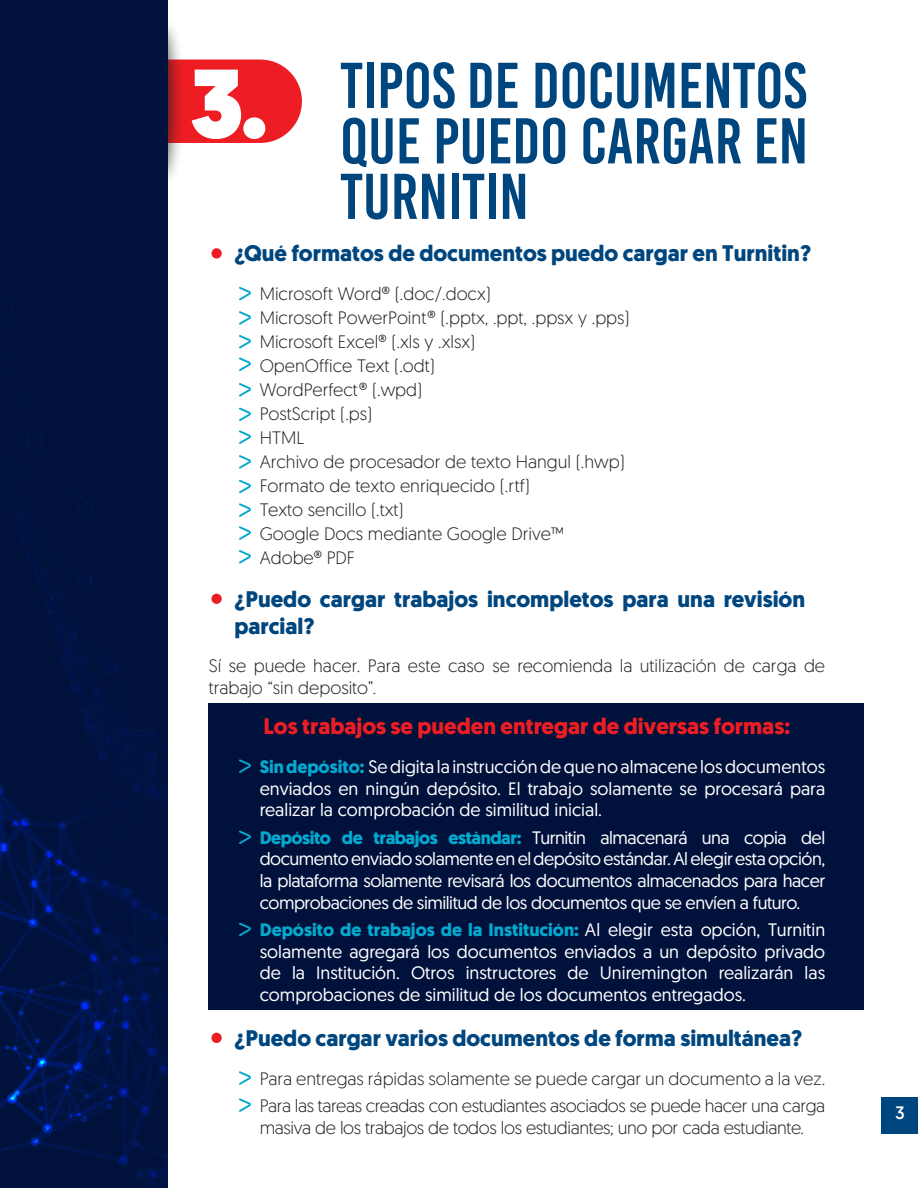
<style>
.page{position:relative;width:918px;height:1188px;background:#fff}
.page>*{position:absolute;margin:0;border:0;box-sizing:border-box;transform-origin:0 0}
.t1{font:64.5px/55.5px "Bebas Kai";color:#00467e;text-align:justify}
.t2{font:700 22.5px/27px "Geomanist";color:#00467e}
.t3{font:700 22.5px "Geomanist";color:#ee1d23}
.t4{font:18px/21.6px "Geomanist";color:#fff;text-align:justify}
.t5{font:300 18px/24px "Geomanist";color:#231f20}
.t6{font:300 18px/27.6px "Geomanist";letter-spacing:-.02em;color:#231f20}
.t7{font:18px "Geomanist";color:#fff}
.s1{font-family:"Geomanist";font-weight:900;font-size:97.5px;color:#fff}
.s2{font-weight:700;color:#03a9cf}
</style>
<div class="page">
<div style="left:882px;top:1097px;width:36px;height:36px;background:#00467e"></div>
<div style="left:209px;top:703px;width:655px;height:306px;background:#00113c"></div>
<svg style="left:185px;top:60px;width:117px;height:83px;background:#ef2e33"></svg>
<div style="left:136px;top:17px;width:49px;height:170px;background:#231f20;opacity:.75"></div>
<img style="left:0;top:0;width:167px;height:1188px">
<div style="left:211px;top:248px;width:11px;height:11px;background:#ee1d23;border-radius:50%"></div>
<div style="left:211px;top:594px;width:11px;height:10px;background:#ee1d23;border-radius:50%"></div>
<div style="left:211px;top:1033px;width:11px;height:10px;background:#ee1d23;border-radius:50%"></div>
<svg style="left:239px;top:287px;width:12px;height:14px"></svg>
<svg style="left:239px;top:311px;width:12px;height:14px"></svg>
<svg style="left:239px;top:335px;width:12px;height:14px"></svg>
<svg style="left:239px;top:357px;width:12px;height:14px"></svg>
<svg style="left:239px;top:383px;width:12px;height:14px"></svg>
<svg style="left:239px;top:407px;width:12px;height:14px"></svg>
<svg style="left:239px;top:430px;width:12px;height:14px"></svg>
<svg style="left:239px;top:455px;width:12px;height:14px"></svg>
<svg style="left:239px;top:480px;width:12px;height:13px"></svg>
<svg style="left:239px;top:503px;width:12px;height:14px"></svg>
<svg style="left:239px;top:526px;width:12px;height:14px"></svg>
<svg style="left:239px;top:550px;width:12px;height:14px"></svg>
<svg style="left:239px;top:759px;width:12px;height:14px"></svg>
<svg style="left:239px;top:830px;width:12px;height:14px"></svg>
<svg style="left:239px;top:922px;width:12px;height:14px"></svg>
<svg style="left:239px;top:1071px;width:12px;height:14px"></svg>
<svg style="left:239px;top:1098px;width:12px;height:14px"></svg>
<h1 class="t1" style="left:340px;top:58px;width:470px;text-indent:-152px"><span class="s1">3.</span> TIPOS DE DOCUMENTOS QUE PUEDO CARGAR EN TURNITIN</h1>
<p class="t2" style="left:234px;top:240px;width:578px">¿Qué formatos de documentos puedo cargar en Turnitin?</p>
<p class="t5" style="left:260px;top:281px;width:372px">Microsoft Word® (.doc/.docx)<br>Microsoft PowerPoint® (.pptx, .ppt, .ppsx y .pps)<br>Microsoft Excel® (.xls y .xlsx)<br>OpenOffice Text (.odt)<br>WordPerfect® (.wpd)<br>PostScript (.ps)<br>HTML<br>Archivo de procesador de texto Hangul (.hwp)<br>Formato de texto enriquecido (.rtf)<br>Texto sencillo (.txt)<br>Google Docs mediante Google Drive™<br>Adobe® PDF</p>
<p class="t2" style="left:234px;top:585px;width:572px">¿Puedo cargar trabajos incompletos para una revisión parcial?</p>
<p class="t5" style="left:209px;top:655px;width:618px;line-height:21.6px">Sí se puede hacer. Para este caso se recomienda la utilización de carga de trabajo “sin deposito”.</p>
<p class="t3" style="left:264px;top:711px;width:528px">Los trabajos se pueden entregar de diversas formas:</p>
<p class="t4" style="left:260px;top:755px;width:567px"><span class="s2">Sin depósito:</span> Se digita la instrucción de que no almacene los documentos enviados en ningún depósito. El trabajo solamente se procesará para realizar la comprobación de similitud inicial.</p>
<p class="t4" style="left:260px;top:826px;width:567px"><span class="s2">Depósito de trabajos estándar:</span> Turnitin almacenará una copia del documento enviado solamente en el depósito estándar. Al elegir esta opción, la plataforma solamente revisará los documentos almacenados para hacer comprobaciones de similitud de los documentos que se envíen a futuro.</p>
<p class="t4" style="left:260px;top:918px;width:567px"><span class="s2">Depósito de trabajos de la Institución:</span> Al elegir esta opción, Turnitin solamente agregará los documentos enviados a un depósito privado de la Institución. Otros instructores de Uniremington realizarán las comprobaciones de similitud de los documentos entregados.</p>
<p class="t2" style="left:234px;top:1024px;width:569px">¿Puedo cargar varios documentos de forma simultánea?</p>
<p class="t6" style="left:260px;top:1064px;width:567px">Para entregas rápidas solamente se puede cargar un documento a la vez.<br>Para las tareas creadas con estudiantes asociados se puede hacer una carga</p>
<p class="t6" style="left:260px;top:1113px;width:546px">masiva de los trabajos de todos los estudiantes; uno por cada estudiante.</p>
<p class="t7" style="left:895px;top:1101px;width:11px">3</p>
</div>
